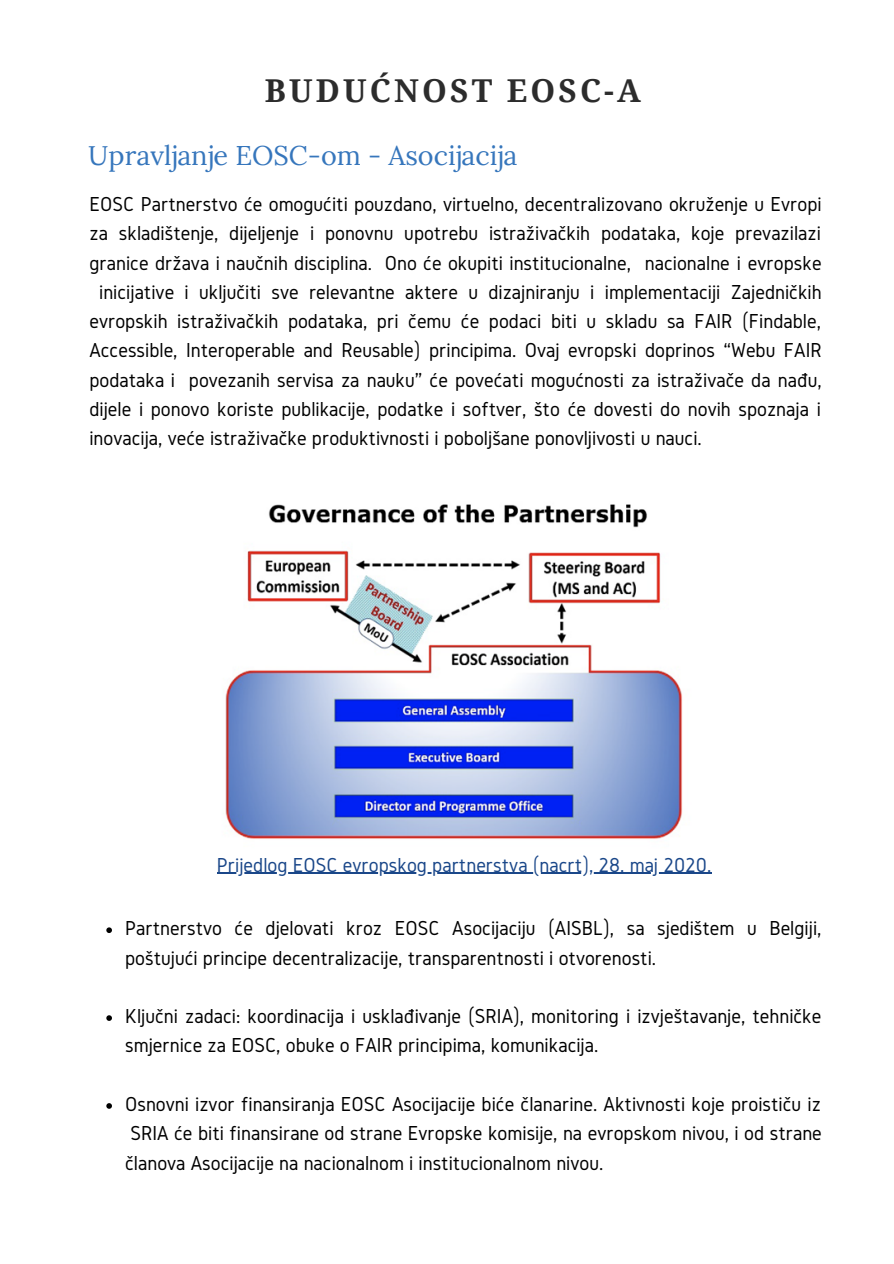
<style>
.page{position:relative;width:894px;height:1264px;background:#fff}
.page>*{position:absolute;margin:0;border:0;box-sizing:border-box;transform-origin:0 0}
.t1{font:700 31.5px "Droid Serif";letter-spacing:.1em;color:#2c2c2c}
.t2{font:27px "Lora";color:#3676bc}
.t3{font:21px/29.2px "Gidole";color:#000}
.t4{font:21px "Gidole";color:#1a4789}
</style>
<div class="page">
<img style="left:225px;top:504px;width:458px;height:335px">
<svg style="left:106px;top:927px;width:6px;height:6px"></svg>
<svg style="left:106px;top:1015px;width:6px;height:5px"></svg>
<svg style="left:106px;top:1103px;width:6px;height:5px"></svg>
<hr style="left:217px;top:872px;width:494px;height:1px;background:#1a4789">
<h1 class="t1" style="left:265px;top:72px;width:377px">BUDUĆNOST EOSC-A</h1>
<p class="t2" style="left:88px;top:138px;width:430px">Upravljanje EOSC-om - Asocijacija</p>
<p class="t3" style="left:89px;top:189px;width:733px">EOSC Partnerstvo će omogućiti pouzdano, virtuelno, decentralizovano okruženje u Evropi</p>
<p class="t3" style="left:89px;top:218px;width:733px">za skladištenje, dijeljenje i ponovnu upotrebu istraživačkih podataka, koje prevazilazi</p>
<p class="t3" style="left:89px;top:247px;width:733px">granice država i naučnih disciplina. Ono će okupiti institucionalne, nacionalne i evropske</p>
<p class="t3" style="left:99px;top:277px;width:723px">inicijative i uključiti sve relevantne aktere u dizajniranju i implementaciji Zajedničkih</p>
<p class="t3" style="left:89px;top:306px;width:732px">evropskih istraživačkih podataka, pri čemu će podaci biti u skladu sa FAIR (Findable,</p>
<p class="t3" style="left:89px;top:335px;width:733px">Accessible, Interoperable and Reusable) principima. Ovaj evropski doprinos “Webu FAIR</p>
<p class="t3" style="left:89px;top:365px;width:733px">podataka i povezanih servisa za nauku” će povećati mogućnosti za istraživače da nađu,</p>
<p class="t3" style="left:89px;top:394px;width:732px">dijele i ponovo koriste publikacije, podatke i softver, što će dovesti do novih spoznaja i</p>
<p class="t3" style="left:89px;top:423px;width:613px">inovacija, veće istraživačke produktivnosti i poboljšane ponovljivosti u nauci.</p>
<p class="t4" style="left:217px;top:853px;width:496px">Prijedlog EOSC evropskog partnerstva (nacrt), 28. maj 2020.</p>
<p class="t3" style="left:125px;top:913px;width:697px">Partnerstvo će djelovati kroz EOSC Asocijaciju (AISBL), sa sjedištem u Belgiji, poštujući principe decentralizacije, transparentnosti i otvorenosti.</p>
<p class="t3" style="left:125px;top:1001px;width:697px">Ključni zadaci: koordinacija i usklađivanje (SRIA), monitoring i izvještavanje, tehničke smjernice za EOSC, obuke o FAIR principima, komunikacija.</p>
<p class="t3" style="left:125px;top:1089px;width:698px;text-align:justify">Osnovni izvor finansiranja EOSC Asocijacije biće članarine. Aktivnosti koje proističu iz SRIA će biti finansirane od strane Evropske komisije, na evropskom nivou, i od strane članova Asocijacije na nacionalnom i institucionalnom nivou.</p>
</div>
